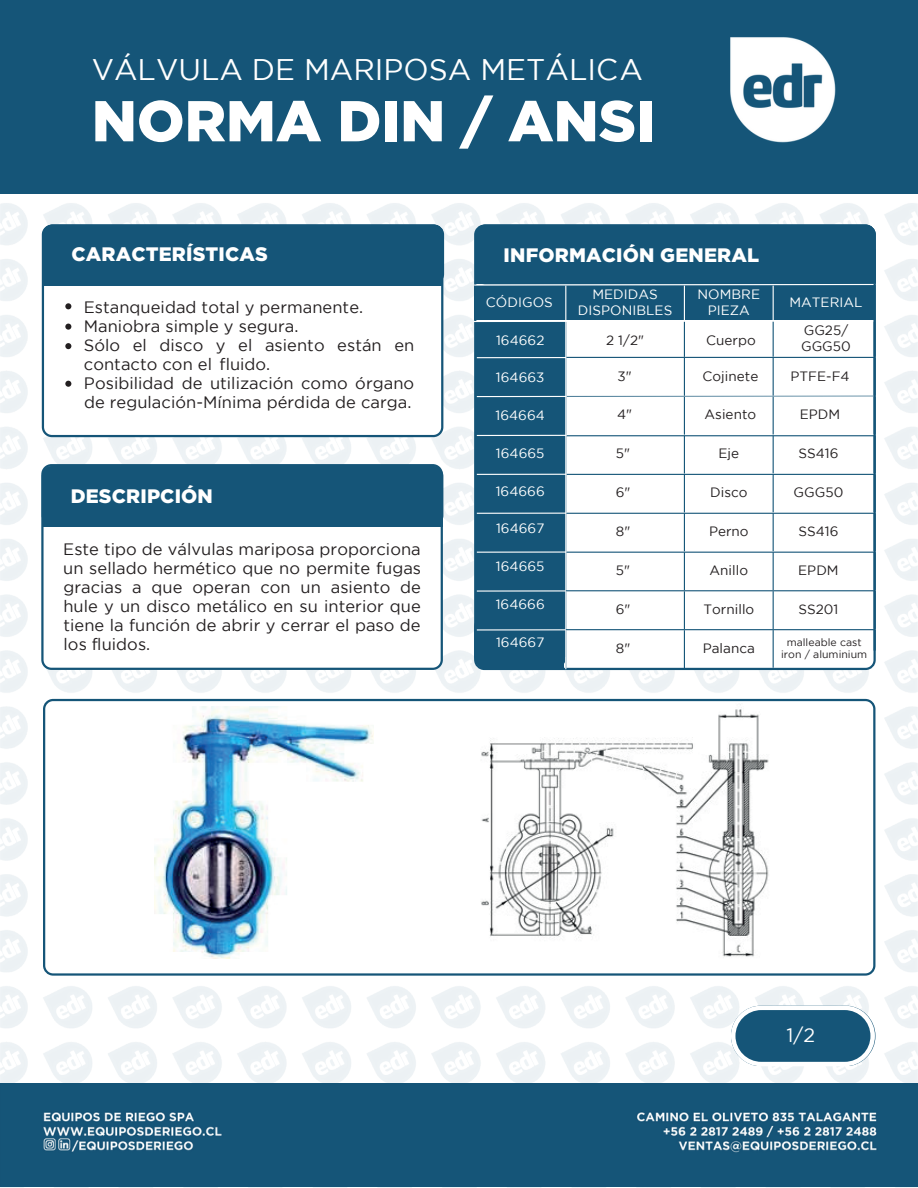
<style>
.page{position:relative;width:918px;height:1188px;background:#fff}
.page>*{position:absolute;margin:0;border:0;box-sizing:border-box;transform-origin:0 0}
.t1{font:900 57.45px "Gotham";color:#fff}
.t2{font:29.85px "Gotham";color:#fff}
.t3{font:900 19.5px "Gotham";letter-spacing:.01em;color:#fff}
.t4{font:19.5px "Gotham";color:#fff}
.t5{font:16.5px/19.2px "Gotham";letter-spacing:.005em;color:#231f20}
.t6{font:13.5px/15.8px "Gotham";letter-spacing:.005em;color:#231f20}
.t7{font:13.5px/15.8px "Gotham";letter-spacing:.005em;color:#fff;text-align:center}
.t8{font:10.5px/12.3px "Gotham";letter-spacing:.005em;color:#231f20;text-align:center}
</style>
<div class="page">
<img style="left:0;top:193px;width:918px;height:890px">
<div style="left:0;top:0;width:918px;height:193px;background:#155578"></div>
<svg style="left:42px;top:286px;width:401px;height:151px"></svg>
<div style="left:42px;top:225px;width:402px;height:60px;background:#155578"></div>
<div style="left:42px;top:249px;width:401px;height:37px;background:#155578"></div>
<svg style="left:41px;top:464px;width:402px;height:206px"></svg>
<svg style="left:43px;top:699px;width:832px;height:277px"></svg>
<svg style="left:474px;top:286px;width:400px;height:328px"></svg>
<div style="left:42px;top:466px;width:401px;height:60px;background:#155578"></div>
<div style="left:42px;top:492px;width:400px;height:35px;background:#155578"></div>
<img style="left:0;top:1083px;width:918px;height:104px">
<svg style="left:65px;top:303px;width:6px;height:6px"></svg>
<svg style="left:65px;top:324px;width:6px;height:6px"></svg>
<svg style="left:65px;top:343px;width:6px;height:6px"></svg>
<img style="left:730px;top:37px;width:106px;height:106px">
<svg style="left:65px;top:381px;width:6px;height:6px"></svg>
<svg style="left:731px;top:1006px;width:144px;height:60px"></svg>
<img style="left:472px;top:704px;width:306px;height:265px">
<img style="left:155px;top:707px;width:218px;height:252px">
<div style="left:475px;top:286px;width:400px;height:34px;background:#155578"></div>
<div style="left:473px;top:225px;width:404px;height:61px;background:#155578"></div>
<hr style="left:684px;top:286px;width:1px;height:44px;background:#fff">
<hr style="left:773px;top:286px;width:1px;height:44px;background:#fff">
<hr style="left:684px;top:321px;width:1px;height:348px;background:#155578">
<hr style="left:773px;top:321px;width:1px;height:347px;background:#155578">
<div style="left:475px;top:321px;width:91px;height:336px;background:#155578"></div>
<svg style="left:472px;top:320px;width:402px;height:3px"></svg>
<svg style="left:476px;top:356px;width:404px;height:3px"></svg>
<svg style="left:476px;top:434px;width:404px;height:3px"></svg>
<svg style="left:476px;top:473px;width:404px;height:3px"></svg>
<svg style="left:476px;top:512px;width:404px;height:2px"></svg>
<svg style="left:476px;top:550px;width:404px;height:3px"></svg>
<svg style="left:476px;top:589px;width:404px;height:3px"></svg>
<svg style="left:474px;top:614px;width:406px;height:56px"></svg>
<hr style="left:565px;top:286px;width:1px;height:383px;background:#fff">
<hr style="left:874px;top:284px;width:2px;height:367px;background:#155578">
<hr style="left:566px;top:357px;width:309px;height:1px;background:#155578">
<hr style="left:567px;top:435px;width:308px;height:1px;background:#155578">
<hr style="left:567px;top:474px;width:308px;height:1px;background:#155578">
<hr style="left:566px;top:513px;width:309px;height:1px;background:#155578">
<hr style="left:566px;top:552px;width:309px;height:1px;background:#155578">
<hr style="left:566px;top:590px;width:308px;height:1px;background:#155578">
<hr style="left:566px;top:629px;width:308px;height:1px;background:#155578">
<svg style="left:476px;top:395px;width:404px;height:3px"></svg>
<h2 class="t2" style="left:92px;top:53px;width:553px">VÁLVULA DE MARIPOSA METÁLICA</h2>
<h1 class="t1" style="left:92px;top:81px;width:565px">NORMA DIN / ANSI</h1>
<p class="t3" style="left:71px;top:241px;width:198px">CARACTERÍSTICAS</p>
<p class="t3" style="left:504px;top:242px;width:257px">INFORMACIÓN GENERAL</p>
<p class="t5" style="left:84px;top:297px;width:332px">Estanqueidad total y permanente.<br>Maniobra simple y segura.<br>Sólo el disco y el asiento están en contacto con el fluido.<br>Posibilidad de utilización como órgano de regulación-Mínima pérdida de carga.</p>
<p class="t3" style="left:71px;top:482px;width:144px">DESCRIPCIÓN</p>
<p class="t5" style="left:63px;top:539px;width:359px;text-align:justify">Este tipo de válvulas mariposa proporciona un sellado hermético que no permite fugas gracias a que operan con un asiento de hule y un disco metálico en su interior que tiene la función de abrir y cerrar el paso de los fluidos.</p>
<p class="t7" style="left:578px;top:286px;width:96px">MEDIDAS<br>DISPONIBLES</p>
<p class="t7" style="left:697px;top:286px;width:64px">NOMBRE<br>PIEZA</p>
<p class="t7" style="left:789px;top:294px;width:75px">MATERIAL</p>
<p class="t7" style="left:486px;top:294px;width:68px">CÓDIGOS</p>
<p class="t7" style="left:496px;top:332px;width:50px">164662</p>
<p class="t6" style="left:606px;top:332px;width:40px">2 1/2"</p>
<p class="t6" style="left:617px;top:368px;width:16px">3"</p>
<p class="t6" style="left:617px;top:406px;width:17px">4"</p>
<p class="t6" style="left:616px;top:445px;width:16px">5"</p>
<p class="t6" style="left:616px;top:485px;width:16px">6"</p>
<p class="t6" style="left:616px;top:523px;width:16px">8"</p>
<p class="t6" style="left:616px;top:562px;width:16px">5"</p>
<p class="t6" style="left:616px;top:601px;width:16px">6"</p>
<p class="t6" style="left:616px;top:640px;width:16px">8"</p>
<p class="t6" style="left:801px;top:322px;width:51px">GG25/<br>GGG50</p>
<p class="t6" style="left:706px;top:332px;width:51px">Cuerpo</p>
<p class="t6" style="left:703px;top:368px;width:57px">Cojinete</p>
<p class="t6" style="left:705px;top:406px;width:53px">Asiento</p>
<p class="t6" style="left:719px;top:445px;width:22px">Eje</p>
<p class="t6" style="left:710px;top:485px;width:39px">Disco</p>
<p class="t6" style="left:709px;top:523px;width:41px">Perno</p>
<p class="t6" style="left:710px;top:562px;width:40px">Anillo</p>
<p class="t6" style="left:703px;top:601px;width:52px">Tornillo</p>
<p class="t6" style="left:703px;top:640px;width:54px">Palanca</p>
<p class="t6" style="left:790px;top:368px;width:61px">PTFE-F4</p>
<p class="t6" style="left:800px;top:406px;width:42px">EPDM</p>
<p class="t6" style="left:798px;top:445px;width:42px">SS416</p>
<p class="t6" style="left:794px;top:485px;width:51px">GGG50</p>
<p class="t6" style="left:798px;top:523px;width:42px">SS416</p>
<p class="t6" style="left:798px;top:562px;width:42px">EPDM</p>
<p class="t6" style="left:798px;top:601px;width:42px">SS201</p>
<p class="t8" style="left:781px;top:636px;width:88px">malleable cast iron / aluminium</p>
<p class="t7" style="left:496px;top:369px;width:50px">164663</p>
<p class="t7" style="left:496px;top:407px;width:51px">164664</p>
<p class="t7" style="left:496px;top:445px;width:50px">164665</p>
<p class="t7" style="left:496px;top:483px;width:51px">164666</p>
<p class="t7" style="left:496px;top:520px;width:50px">164667</p>
<p class="t7" style="left:496px;top:558px;width:50px">164665</p>
<p class="t7" style="left:496px;top:596px;width:51px">164666</p>
<p class="t7" style="left:496px;top:634px;width:50px">164667</p>
<p class="t4" style="left:786px;top:1024px;width:30px">1/2</p>
</div>
